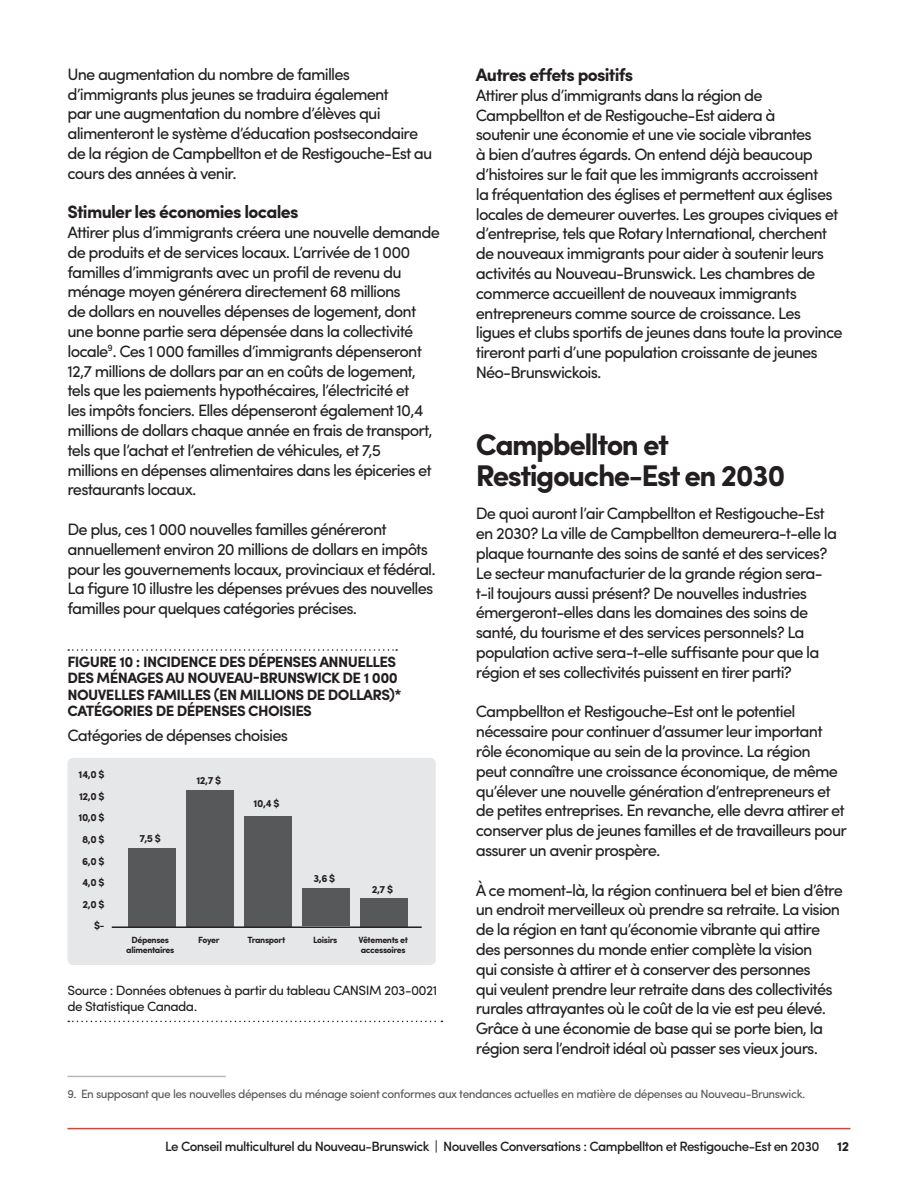
<style>
.page{position:relative;width:918px;height:1188px;background:#fff}
.page>*{position:absolute;margin:0;border:0;box-sizing:border-box;transform-origin:0 0}
.t1{font:700 30px/31.5px "Sofia Pro";letter-spacing:-.05em;color:#231f20}
.t2{font:700 18px "Sofia Pro";letter-spacing:-.04em;color:#231f20}
.t3{font:16.5px/19.8px "Sofia Pro";letter-spacing:-.05em;color:#231f20}
.t4{font:700 15px/16.5px "Sofia Pro";letter-spacing:-.04em;color:#231f20}
.t5{font:500 13.5px "Sofia Pro";letter-spacing:-.04em;color:#231f20}
.t6{font:13.5px/16.2px "Sofia Pro";letter-spacing:-.04em;color:#231f20}
.t7{font:700 13.5px "Sofia Pro";color:#231f20}
.t8{font:12px "Sofia Pro";letter-spacing:-.04em;color:#57585a}
.t9{font:700 10.5px/21.6px "Sofia Pro";letter-spacing:-.04em;color:#231f20;text-align:right}
.t10{font:700 9px/9.6px "Sofia Pro";letter-spacing:-.04em;color:#231f20;text-align:center}
</style>
<div class="page">
<hr style="left:68px;top:1128px;width:782px;height:1px;background:#e73b2e">
<svg style="left:68px;top:649px;width:329px;height:2px"></svg>
<svg style="left:68px;top:1021px;width:374px;height:1px"></svg>
<div style="left:67px;top:758px;width:369px;height:207px;background:#e6e7e9;border-radius:5px"></div>
<div style="left:360px;top:898px;width:47px;height:28px;background:#57585a"></div>
<div style="left:302px;top:889px;width:47px;height:37px;background:#57585a"></div>
<div style="left:244px;top:816px;width:47px;height:110px;background:#57585a"></div>
<div style="left:186px;top:790px;width:47px;height:136px;background:#57585a"></div>
<div style="left:128px;top:848px;width:47px;height:78px;background:#57585a"></div>
<hr style="left:112px;top:926px;width:310px;height:2px;background:#231f20">
<hr style="left:68px;top:1076px;width:158px;height:1px;background:#b8b9bc">
<p class="t3" style="left:68px;top:63px;width:366px">Une augmentation du nombre de familles d’immigrants plus jeunes se traduira également<br>par une augmentation du nombre d’élèves qui alimenteront le système d’éducation postsecondaire de la région de Campbellton et de Restigouche-Est au cours des années à venir.</p>
<p class="t2" style="left:68px;top:198px;width:232px">Stimuler les économies locales</p>
<p class="t3" style="left:67px;top:221px;width:374px">Attirer plus d’immigrants créera une nouvelle demande de produits et de services locaux. L’arrivée de 1 000 familles d’immigrants avec un profil de revenu du ménage moyen générera directement 68 millions<br>de dollars en nouvelles dépenses de logement, dont une bonne partie sera dépensée dans la collectivité locale<sup>9</sup>. Ces 1 000 familles d’immigrants dépenseront 12,7 millions de dollars par an en coûts de logement, tels que les paiements hypothécaires, l’électricité et<br>les impôts fonciers. Elles dépenseront également 10,4 millions de dollars chaque année en frais de transport, tels que l’achat et l’entretien de véhicules, et 7,5<br>millions en dépenses alimentaires dans les épiceries et restaurants locaux.</p>
<p class="t3" style="left:67px;top:518px;width:370px">De plus, ces 1 000 nouvelles familles généreront annuellement environ 20 millions de dollars en impôts pour les gouvernements locaux, provinciaux et fédéral.<br>La figure 10 illustre les dépenses prévues des nouvelles familles pour quelques catégories précises.</p>
<p class="t4" style="left:68px;top:653px;width:336px">FIGURE 10 : INCIDENCE DES DÉPENSES ANNUELLES DES MÉNAGES AU NOUVEAU-BRUNSWICK DE 1 000<br>NOUVELLES FAMILLES (EN MILLIONS DE DOLLARS)* CATÉGORIES DE DÉPENSES CHOISIES</p>
<p class="t3" style="left:68px;top:724px;width:222px">Catégories de dépenses choisies</p>
<p class="t2" style="left:476px;top:61px;width:159px">Autres effets positifs</p>
<p class="t3" style="left:476px;top:84px;width:368px">Attirer plus d’immigrants dans la région de Campbellton et de Restigouche-Est aidera à<br>soutenir une économie et une vie sociale vibrantes<br>à bien d’autres égards. On entend déjà beaucoup d’histoires sur le fait que les immigrants accroissent<br>la fréquentation des églises et permettent aux églises locales de demeurer ouvertes. Les groupes civiques et d’entreprise, tels que Rotary International, cherchent de nouveaux immigrants pour aider à soutenir leurs activités au Nouveau-Brunswick. Les chambres de commerce accueillent de nouveaux immigrants entrepreneurs comme source de croissance. Les ligues et clubs sportifs de jeunes dans toute la province tireront parti d’une population croissante de jeunes Néo-Brunswickois.</p>
<h1 class="t1" style="left:476px;top:426px;width:311px">Campbellton et<br>Restigouche-Est en 2030</h1>
<p class="t3" style="left:476px;top:502px;width:363px">De quoi auront l’air Campbellton et Restigouche-Est en 2030? La ville de Campbellton demeurera-t-elle la plaque tournante des soins de santé et des services?<br>Le secteur manufacturier de la grande région sera&shy;t-il toujours aussi présent? De nouvelles industries émergeront-elles dans les domaines des soins de santé, du tourisme et des services personnels? La population active sera-t-elle suffisante pour que la région et ses collectivités puissent en tirer parti?</p>
<p class="t3" style="left:476px;top:700px;width:373px">Campbellton et Restigouche-Est ont le potentiel nécessaire pour continuer d’assumer leur important rôle économique au sein de la province. La région<br>peut connaître une croissance économique, de même qu’élever une nouvelle génération d’entrepreneurs et de petites entreprises. En revanche, elle devra attirer et conserver plus de jeunes familles et de travailleurs pour assurer un avenir prospère.</p>
<p class="t3" style="left:476px;top:879px;width:369px">À ce moment-là, la région continuera bel et bien d’être un endroit merveilleux où prendre sa retraite. La vision de la région en tant qu’économie vibrante qui attire des personnes du monde entier complète la vision<br>qui consiste à attirer et à conserver des personnes<br>qui veulent prendre leur retraite dans des collectivités rurales attrayantes où le coût de la vie est peu élevé.<br>Grâce à une économie de base qui se porte bien, la région sera l’endroit idéal où passer ses vieux jours.</p>
<p class="t8" style="left:68px;top:1085px;width:739px">9. En supposant que les nouvelles dépenses du ménage soient conformes aux tendances actuelles en matière de dépenses au Nouveau-Brunswick.</p>
<p class="t9" style="left:78px;top:763px;width:28px">14,0 $<br>12,0 $<br>10,0 $<br>8,0 $<br>6,0 $<br>4,0 $<br>2,0 $ $-</p>
<p class="t9" style="left:196px;top:769px;width:26px">12,7 $</p>
<p class="t9" style="left:254px;top:792px;width:28px">10,4 $</p>
<p class="t9" style="left:140px;top:827px;width:23px">7,5 $</p>
<p class="t9" style="left:313px;top:867px;width:23px">3,6 $</p>
<p class="t9" style="left:372px;top:878px;width:23px">2,7 $</p>
<p class="t10" style="left:313px;top:935px;width:26px">Loisirs</p>
<p class="t10" style="left:359px;top:935px;width:51px;text-align:left">Vêtements et accessoires</p>
<p class="t10" style="left:126px;top:935px;width:50px">Dépenses alimentaires</p>
<p class="t10" style="left:198px;top:935px;width:23px">Foyer</p>
<p class="t10" style="left:248px;top:935px;width:39px">Transport</p>
<p class="t6" style="left:68px;top:981px;width:371px">Source : Données obtenues à partir du tableau CANSIM 203-0021 de Statistique Canada.</p>
<p class="t5" style="left:165px;top:1136px;width:656px">Le Conseil multiculturel du Nouveau-Brunswick | Nouvelles Conversations : Campbellton et Restigouche-Est en 2030</p>
<p class="t7" style="left:837px;top:1136px;width:13px">12</p>
</div>
